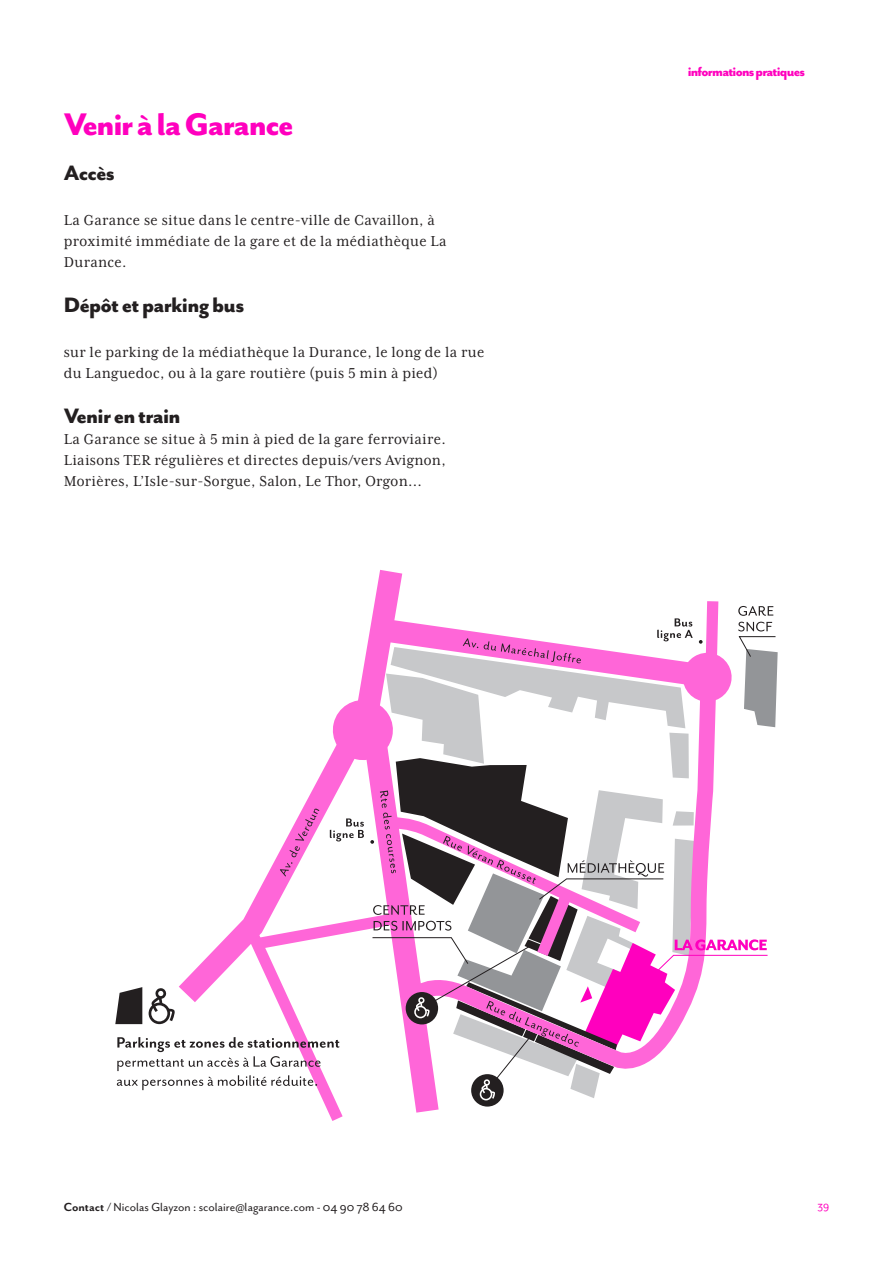
<style>
.page{position:relative;width:893px;height:1263px;background:#fff}
.page>*{position:absolute;margin:0;border:0;box-sizing:border-box;transform-origin:0 0}
.t1{font:800 36px "Mr Eaves San OT";letter-spacing:-.04em;color:#ff00be}
.t2{font:800 24px "Mr Eaves San OT";letter-spacing:-.03em;color:#231f20}
.t3{font:16.5px/21px "Mrs Eaves XL Serif Nar OT";letter-spacing:.02em;color:#231f20}
.t4{font:800 15px "Mr Eaves San OT";letter-spacing:-.05em;color:#ff00be}
.t5{font:13.5px "Mr Eaves San OT";color:#231f20}
.t6{font:12px "Mr Eaves San OT";color:#ff00be}
.s1{font-weight:700}
</style>
<div class="page">
<svg style="left:115px;top:569px;width:663px;height:552px"></svg>
<p class="t1" style="left:64px;top:103px;width:231px">Venir à la Garance</p>
<p class="t2" style="left:64px;top:159px;width:53px">Accès</p>
<p class="t3" style="left:64px;top:209px;width:384px">La Garance se situe dans le centre-ville de Cavaillon, à proximité immédiate de la gare et de la médiathèque La<br>Durance.</p>
<p class="t2" style="left:64px;top:291px;width:182px">Dépôt et parking bus</p>
<p class="t3" style="left:64px;top:341px;width:422px">sur le parking de la médiathèque la Durance, le long de la rue du Languedoc, ou à la gare routière (puis 5 min à pied)</p>
<p class="t2" style="left:64px;top:402px;width:118px">Venir en train</p>
<p class="t3" style="left:64px;top:428px;width:384px;text-align:justify">La Garance se situe à 5 min à pied de la gare ferroviaire.<br>Liaisons TER régulières et directes depuis/vers Avignon, Morières, L’Isle-sur-Sorgue, Salon, Le Thor, Orgon...</p>
<p class="t4" style="left:688px;top:63px;width:119px">informations pratiques</p>
<p class="t5" style="left:64px;top:1199px;width:340px"><span class="s1">Contact /</span> Nicolas Glayzon : scolaire@lagarance.com - 04 90 78 64 60</p>
<p class="t6" style="left:817px;top:1199px;width:13px">39</p>
</div>
